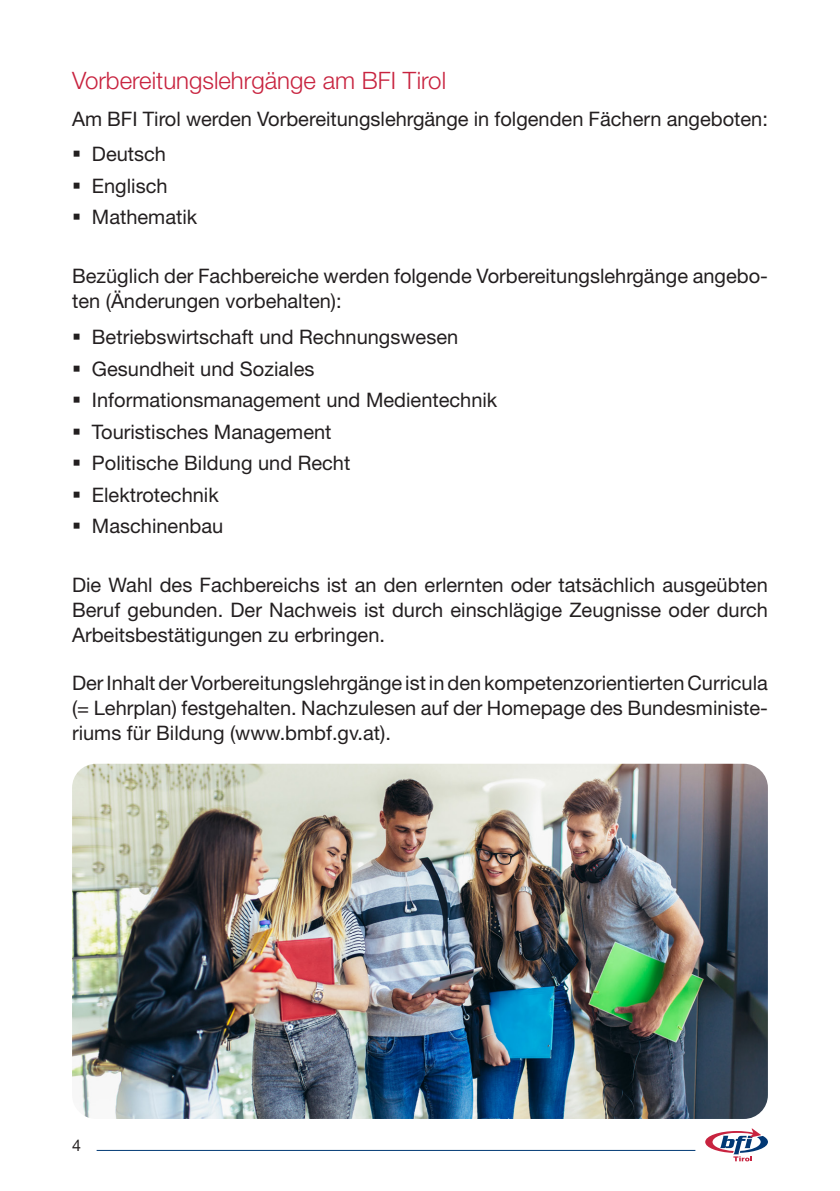
<style>
.page{position:relative;width:840px;height:1191px;background:#fff}
.page>*{position:absolute;margin:0;border:0;box-sizing:border-box;transform-origin:0 0}
.t1{font:300 24px "Helvetica Neue LT Std";color:#c8233f}
.t2{font:20px/25px "Helvetica Neue LT Std";color:#231f20;text-align:justify}
.t3{font:16px "Helvetica Neue LT Std";color:#231f20}
</style>
<div class="page">
<svg style="left:705px;top:1128px;width:62px;height:33px"></svg>
<hr style="left:97px;top:1150px;width:598px;height:1px;background:#013874">
<img style="left:72px;top:763px;width:695px;height:356px">
<p class="t1" style="left:72px;top:66px;width:375px">Vorbereitungslehrgänge am BFI Tirol</p>
<p class="t2" style="left:72px;top:106px;width:697px">Am BFI Tirol werden Vorbereitungslehrgänge in folgenden Fächern angeboten:</p>
<p class="t2" style="left:92px;top:141px;width:76px">Deutsch</p>
<p class="t2" style="left:92px;top:173px;width:77px">Englisch</p>
<p class="t2" style="left:92px;top:204px;width:107px">Mathematik</p>
<p class="t2" style="left:72px;top:263px;width:697px">Bezüglich der Fachbereiche werden folgende Vorbereitungslehrgänge angebo&shy;ten (Änderungen vorbehalten):</p>
<p class="t2" style="left:92px;top:324px;width:367px">Betriebswirtschaft und Rechnungswesen</p>
<p class="t2" style="left:92px;top:356px;width:224px">Gesundheit und Soziales</p>
<p class="t2" style="left:92px;top:387px;width:406px">Informationsmanagement und Medientechnik</p>
<p class="t2" style="left:92px;top:419px;width:241px">Touristisches Management</p>
<p class="t2" style="left:92px;top:450px;width:260px">Politische Bildung und Recht</p>
<p class="t2" style="left:92px;top:481px;width:128px">Elektrotechnik</p>
<p class="t2" style="left:92px;top:513px;width:133px">Maschinenbau</p>
<p class="t2" style="left:72px;top:572px;width:697px">Die Wahl des Fachbereichs ist an den erlernten oder tatsächlich ausgeübten Beruf gebunden. Der Nachweis ist durch einschlägige Zeugnisse oder durch Arbeitsbestätigungen zu erbringen.</p>
<p class="t2" style="left:72px;top:670px;width:697px">Der Inhalt der Vorbereitungslehrgänge ist in den kompetenzorientierten Curricula (= Lehrplan) festgehalten. Nachzulesen auf der Homepage des Bundesministe&shy;riums für Bildung (www.bmbf.gv.at).</p>
<p class="t3" style="left:72px;top:1136px;width:10px">4</p>
</div>
